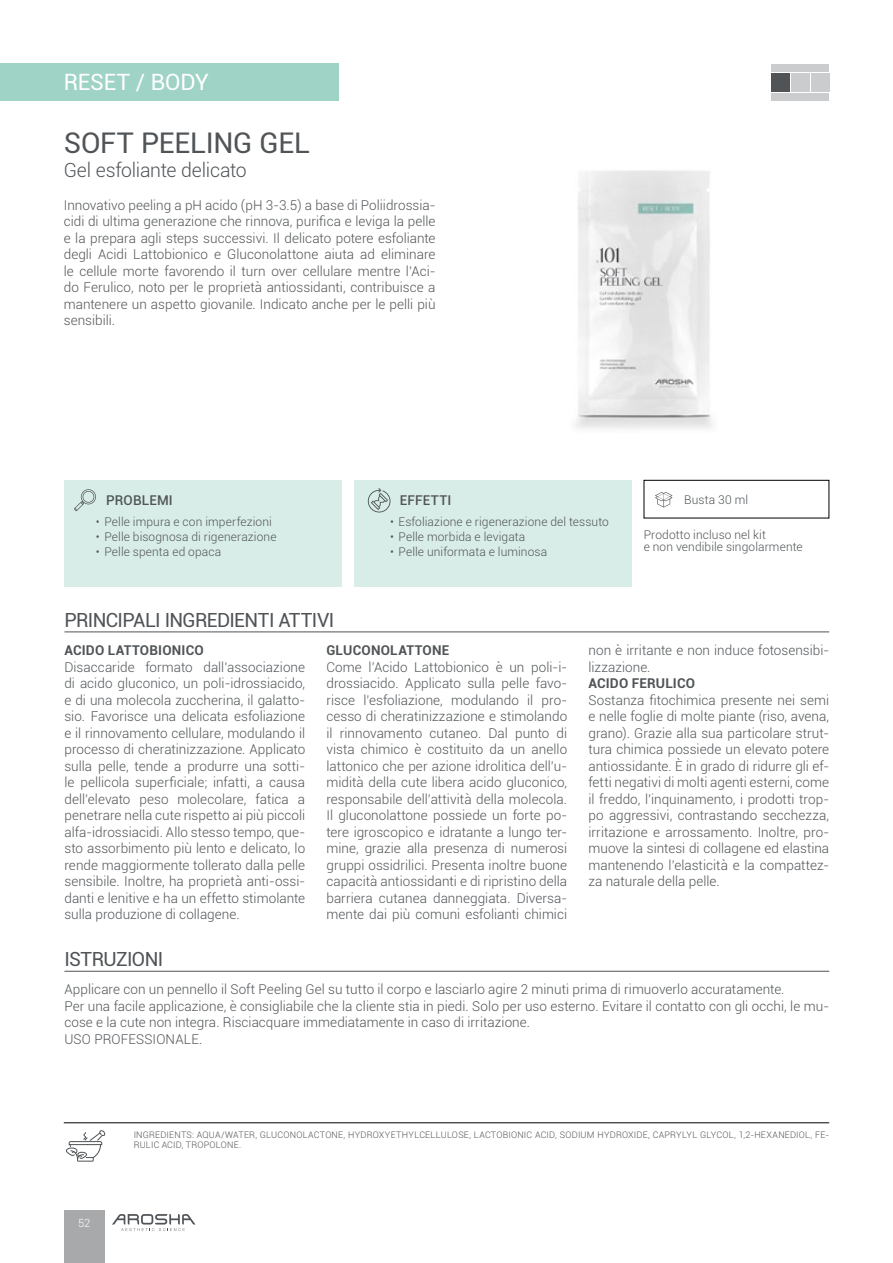
<style>
.page{position:relative;width:893px;height:1263px;background:#fff}
.page>*{position:absolute;margin:0;border:0;box-sizing:border-box;transform-origin:0 0}
.t1{font:28.5px "Roboto";letter-spacing:-.005em;color:#505457}
.t2{font:22.5px "Roboto";letter-spacing:-.005em;color:#fff}
.t3{font:19.5px "Roboto";letter-spacing:-.03em;color:#505457}
.t4{font:300 19.5px "Roboto";letter-spacing:-.015em;color:#505457}
.t5{font:300 13.5px/16.5px "Roboto";letter-spacing:.005em;color:#505457;text-align:justify}
.t6{font:700 13.5px "Roboto";letter-spacing:.015em;color:#505457}
.t7{font:500 13.5px "Roboto";letter-spacing:.015em;color:#505457}
.t8{font:300 12px/12px "Roboto";letter-spacing:.01em;color:#505457}
.t9{font:300 11.25px "Roboto";color:#fff}
.t10{font:300 9px/9.9px "Roboto";letter-spacing:.02em;color:#505457}
</style>
<div class="page">
<div style="left:644px;top:480px;width:185px;height:38px;border:1px solid #000"></div>
<img style="left:575px;top:170px;width:137px;height:259px">
<div style="left:0;top:63px;width:338px;height:38px;background:#9fd3c6"></div>
<hr style="left:64px;top:632px;width:765px;height:1px;background:#505457">
<hr style="left:64px;top:971px;width:765px;height:1px;background:#505457">
<hr style="left:64px;top:1122px;width:765px;height:1px;background:#000">
<svg style="left:66px;top:1130px;width:39px;height:32px"></svg>
<div style="left:772px;top:73px;width:18px;height:18px;background:#505457"></div>
<div style="left:791px;top:73px;width:18px;height:18px;background:#cacccd"></div>
<div style="left:811px;top:73px;width:18px;height:18px;background:#cacccd"></div>
<div style="left:772px;top:93px;width:57px;height:8px;background:#cacccd"></div>
<div style="left:772px;top:64px;width:57px;height:8px;background:#cacccd"></div>
<div style="left:64px;top:480px;width:277px;height:106px;background:#d9ede8"></div>
<div style="left:354px;top:480px;width:277px;height:106px;background:#d9ede8"></div>
<svg style="left:74px;top:489px;width:22px;height:22px"></svg>
<svg style="left:368px;top:488px;width:22px;height:24px"></svg>
<svg style="left:655px;top:492px;width:18px;height:15px"></svg>
<svg style="left:112px;top:1214px;width:84px;height:17px"></svg>
<div style="left:64px;top:1210px;width:41px;height:53px;background:#a7a9ab"></div>
<h2 class="t2" style="left:64px;top:66px;width:147px">RESET / BODY</h2>
<h1 class="t1" style="left:64px;top:122px;width:247px">SOFT PEELING GEL</h1>
<h3 class="t4" style="left:64px;top:156px;width:184px">Gel esfoliante delicato</h3>
<p class="t5" style="left:64px;top:196px;width:373px">Innovativo peeling a pH acido (pH 3-3.5) a base di Poliidrossia&shy;cidi di ultima generazione che rinnova, purifica e leviga la pelle e la prepara agli steps successivi. Il delicato potere esfoliante degli Acidi Lattobionico e Gluconolattone aiuta ad eliminare le cellule morte favorendo il turn over cellulare mentre l’Aci&shy;do Ferulico, noto per le proprietà antiossidanti, contribuisce a mantenere un aspetto giovanile. Indicato anche per le pelli più sensibili.</p>
<p class="t7" style="left:106px;top:491px;width:68px">PROBLEMI</p>
<p class="t7" style="left:400px;top:491px;width:53px">EFFETTI</p>
<p class="t8" style="left:96px;top:515px;width:177px">• Pelle impura e con imperfezioni</p>
<p class="t8" style="left:96px;top:530px;width:182px">• Pelle bisognosa di rigenerazione</p>
<p class="t8" style="left:96px;top:545px;width:127px">• Pelle spenta ed opaca</p>
<p class="t8" style="left:390px;top:515px;width:220px">• Esfoliazione e rigenerazione del tessuto</p>
<p class="t8" style="left:390px;top:530px;width:137px">• Pelle morbida e levigata</p>
<p class="t8" style="left:390px;top:545px;width:159px">• Pelle uniformata e luminosa</p>
<p class="t8" style="left:684px;top:493px;width:65px">Busta 30 ml</p>
<p class="t8" style="left:644px;top:528px;width:160px">Prodotto incluso nel kit<br>e non vendibile singolarmente</p>
<h3 class="t3" style="left:64px;top:606px;width:271px">PRINCIPALI INGREDIENTI ATTIVI</h3>
<p class="t6" style="left:64px;top:641px;width:141px">ACIDO LATTOBIONICO</p>
<p class="t5" style="left:64px;top:658px;width:242px">Disaccaride formato dall’associazione di acido gluconico, un poli-idrossiacido, e di una molecola zuccherina, il galatto&shy;sio. Favorisce una delicata esfoliazione e il rinnovamento cellulare, modulando il processo di cheratinizzazione. Applicato sulla pelle, tende a produrre una sotti&shy;le pellicola superficiale; infatti, a causa dell’elevato peso molecolare, fatica a penetrare nella cute rispetto ai più piccoli alfa-idrossiacidi. Allo stesso tempo, que&shy;sto assorbimento più lento e delicato, lo rende maggiormente tollerato dalla pelle sensibile. Inoltre, ha proprietà anti-ossi&shy;danti e lenitive e ha un effetto stimolante sulla produzione di collagene.</p>
<p class="t6" style="left:326px;top:641px;width:124px">GLUCONOLATTONE</p>
<p class="t5" style="left:326px;top:658px;width:242px">Come l’Acido Lattobionico è un poli-i&shy;drossiacido. Applicato sulla pelle favo&shy;risce l’esfoliazione, modulando il pro&shy;cesso di cheratinizzazione e stimolando il rinnovamento cutaneo. Dal punto di vista chimico è costituito da un anello lattonico che per azione idrolitica dell’u&shy;midità della cute libera acido gluconico, responsabile dell’attività della molecola.<br>Il gluconolattone possiede un forte po&shy;tere igroscopico e idratante a lungo ter&shy;mine, grazie alla presenza di numerosi gruppi ossidrilici. Presenta inoltre buone capacità antiossidanti e di ripristino della barriera cutanea danneggiata. Diversa&shy;mente dai più comuni esfolianti chimici</p>
<p class="t5" style="left:588px;top:641px;width:242px">non è irritante e non induce fotosensibi&shy;lizzazione.</p>
<p class="t6" style="left:588px;top:674px;width:108px">ACIDO FERULICO</p>
<p class="t5" style="left:588px;top:691px;width:242px">Sostanza fitochimica presente nei semi e nelle foglie di molte piante (riso, avena, grano). Grazie alla sua particolare strut&shy;tura chimica possiede un elevato potere antiossidante. È in grado di ridurre gli ef&shy;fetti negativi di molti agenti esterni, come il freddo, l’inquinamento, i prodotti trop&shy;po aggressivi, contrastando secchezza, irritazione e arrossamento. Inoltre, pro&shy;muove la sintesi di collagene ed elastina mantenendo l’elasticità e la compattez&shy;za naturale della pelle.</p>
<h3 class="t3" style="left:64px;top:945px;width:100px">ISTRUZIONI</h3>
<p class="t5" style="left:64px;top:981px;width:766px;text-align:left">Applicare con un pennello il Soft Peeling Gel su tutto il corpo e lasciarlo agire 2 minuti prima di rimuoverlo accuratamente.<br>Per una facile applicazione, è consigliabile che la cliente stia in piedi. Solo per uso esterno. Evitare il contatto con gli occhi, le mu&shy;cose e la cute non integra. Risciacquare immediatamente in caso di irritazione.<br>USO PROFESSIONALE.</p>
<p class="t9" style="left:78px;top:1215px;width:14px">52</p>
<p class="t10" style="left:134px;top:1130px;width:697px">INGREDIENTS: AQUA/WATER, GLUCONOLACTONE, HYDROXYETHYLCELLULOSE, LACTOBIONIC ACID, SODIUM HYDROXIDE, CAPRYLYL GLYCOL, 1,2-HEXANEDIOL, FE-<br>RULIC ACID, TROPOLONE.</p>
</div>
